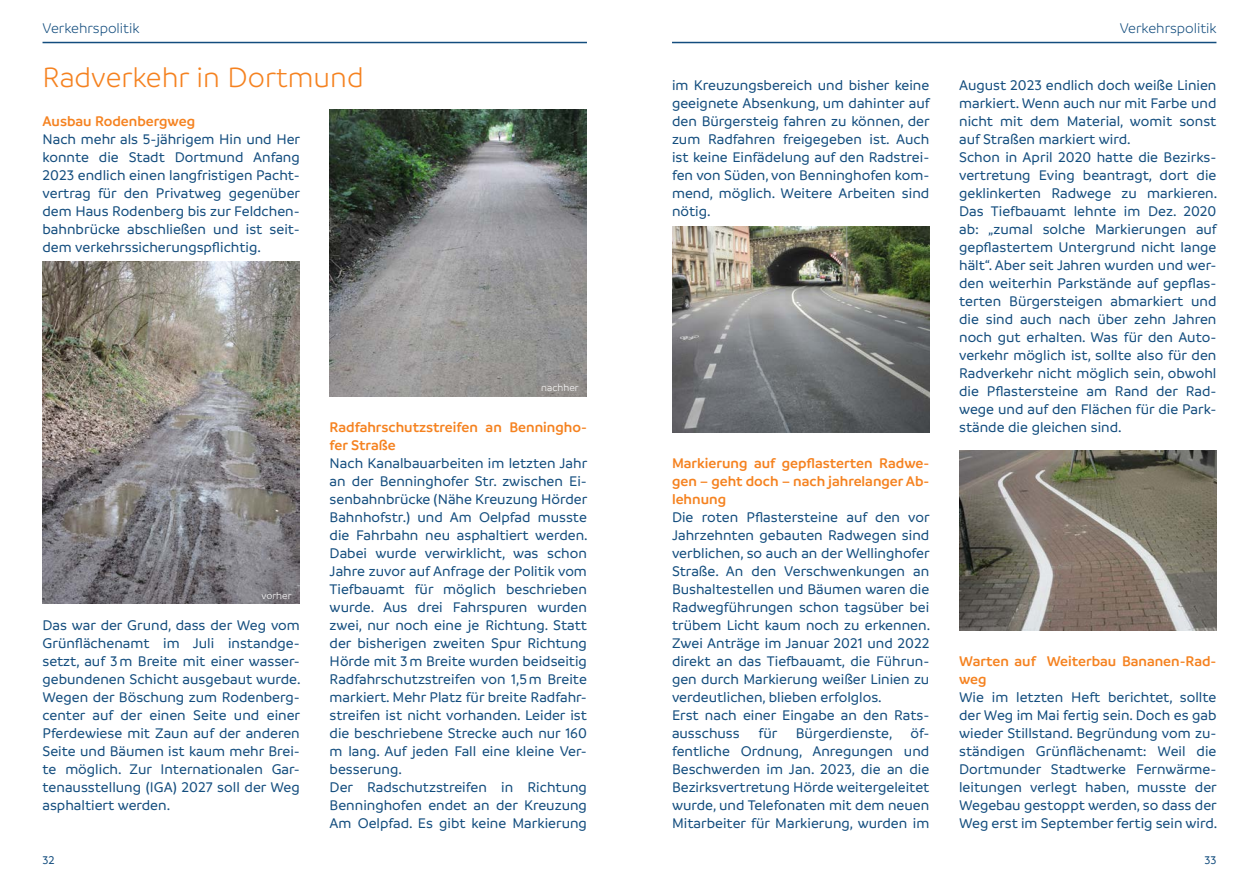
<style>
.page{position:relative;width:1259px;height:893px;background:#fff}
.page>*{position:absolute;margin:0;border:0;box-sizing:border-box;transform-origin:0 0}
.Überschriften_groß{font:300 30px "Branding";color:#f58220}
.Fließtext{font:500 15px/18px "Branding";color:#134d7e;text-align:justify}
.Fließtext-2{font:600 15px/18px "Branding";color:#f58220}
.Fließtext-3{font:300 15px "Branding";color:#134d7e}
.t1{font:500 12px "Branding";color:#134d7e}
.Bild_Unterschriften{font:300 10.5px "Branding";color:#fff}
</style>
<div class="page">
<hr style="left:672px;top:42px;width:544px;height:1px;background:#134d7e">
<hr style="left:43px;top:42px;width:544px;height:1px;background:#134d7e">
<img style="left:43px;top:261px;width:257px;height:342px">
<img style="left:330px;top:109px;width:257px;height:287px">
<img style="left:672px;top:226px;width:257px;height:206px">
<img style="left:959px;top:450px;width:257px;height:180px">
<p class="Fließtext-3" style="left:43px;top:21px;width:98px">Verkehrspolitik</p>
<p class="Überschriften_groß" style="left:43px;top:62px;width:323px">Radverkehr in Dortmund</p>
<p class="Fließtext-2" style="left:43px;top:112px;width:154px">Ausbau Rodenbergweg</p>
<p class="Fließtext" style="left:43px;top:130px;width:259px">Nach mehr als 5-jährigem Hin und Her konnte die Stadt Dortmund Anfang 2023 endlich einen langfristigen Pacht&shy;vertrag für den Privatweg gegenüber dem Haus Rodenberg bis zur Feldchen&shy;bahnbrücke abschließen und ist seit&shy;dem verkehrssicherungspflichtig.</p>
<p class="Bild_Unterschriften" style="left:261px;top:590px;width:32px">vorher</p>
<p class="Fließtext" style="left:43px;top:616px;width:260px">Das war der Grund, dass der Weg vom Grünflächenamt im Juli instandge&shy;setzt, auf 3m Breite mit einer wasser&shy;gebundenen Schicht ausgebaut wurde.<br>Wegen der Böschung zum Rodenberg&shy;center auf der einen Seite und einer Pferdewiese mit Zaun auf der anderen Seite und Bäumen ist kaum mehr Brei&shy;te möglich. Zur Internationalen Gar&shy;tenausstellung (IGA) 2027 soll der Weg asphaltiert werden.</p>
<p class="Bild_Unterschriften" style="left:541px;top:382px;width:39px">nachher</p>
<p class="Fließtext-2" style="left:330px;top:418px;width:259px">Radfahrschutzstreifen an Benningho&shy;fer Straße</p>
<p class="Fließtext" style="left:330px;top:454px;width:260px">Nach Kanalbauarbeiten im letzten Jahr an der Benninghofer Str. zwischen Ei&shy;senbahnbrücke (Nähe Kreuzung Hörder Bahnhofstr.) und Am Oelpfad musste die Fahrbahn neu asphaltiert werden.<br>Dabei wurde verwirklicht, was schon Jahre zuvor auf Anfrage der Politik vom Tiefbauamt für möglich beschrieben wurde. Aus drei Fahrspuren wurden zwei, nur noch eine je Richtung. Statt der bisherigen zweiten Spur Richtung Hörde mit 3m Breite wurden beidseitig Radfahrschutzstreifen von 1,5m Breite markiert. Mehr Platz für breite Radfahr&shy;streifen ist nicht vorhanden. Leider ist die beschriebene Strecke auch nur 160 m lang. Auf jeden Fall eine kleine Ver&shy;besserung.</p>
<p class="Fließtext" style="left:330px;top:778px;width:259px">Der Radschutzstreifen in Richtung Benninghofen endet an der Kreuzung Am Oelpfad. Es gibt keine Markierung</p>
<p class="Fließtext" style="left:672px;top:76px;width:259px">im Kreuzungsbereich und bisher keine geeignete Absenkung, um dahinter auf den Bürgersteig fahren zu können, der zum Radfahren freigegeben ist. Auch ist keine Einfädelung auf den Radstrei&shy;fen von Süden, von Benninghofen kom&shy;mend, möglich. Weitere Arbeiten sind nötig.</p>
<p class="Fließtext-2" style="left:672px;top:454px;width:259px;text-align:justify">Markierung auf gepflasterten Radwe&shy;gen – geht doch – nach jahrelanger Ab&shy;lehnung</p>
<p class="Fließtext" style="left:672px;top:508px;width:260px">Die roten Pflastersteine auf den vor Jahrzehnten gebauten Radwegen sind verblichen, so auch an der Wellinghofer Straße. An den Verschwenkungen an Bushaltestellen und Bäumen waren die Radwegführungen schon tagsüber bei trübem Licht kaum noch zu erkennen.<br>Zwei Anträge im Januar 2021 und 2022 direkt an das Tiefbauamt, die Führun&shy;gen durch Markierung weißer Linien zu verdeutlichen, blieben erfolglos.</p>
<p class="Fließtext" style="left:672px;top:706px;width:259px">Erst nach einer Eingabe an den Rats&shy;ausschuss</p>
<p class="Fließtext" style="left:672px;top:724px;width:259px;text-indent:87px">für Bürgerdienste, öf&shy;fentliche Ordnung, Anregungen und Beschwerden im Jan. 2023, die an die Bezirksvertretung Hörde weitergeleitet wurde, und Telefonaten mit dem neuen Mitarbeiter für Markierung, wurden im</p>
<p class="Fließtext-3" style="left:1119px;top:21px;width:98px">Verkehrspolitik</p>
<p class="Fließtext" style="left:959px;top:76px;width:259px">August 2023 endlich doch weiße Linien markiert. Wenn auch nur mit Farbe und nicht mit dem Material, womit sonst auf Straßen markiert wird.</p>
<p class="Fließtext" style="left:959px;top:148px;width:260px">Schon in April 2020 hatte die Bezirks&shy;vertretung Eving beantragt, dort die geklinkerten Radwege zu markieren.<br>Das Tiefbauamt lehnte im Dez. 2020 ab: „zumal solche Markierungen auf gepflastertem Untergrund nicht lange hält“. Aber seit Jahren wurden und wer&shy;den weiterhin Parkstände auf gepflas&shy;terten Bürgersteigen abmarkiert und die sind auch nach über zehn Jahren noch gut erhalten. Was für den Auto&shy;verkehr möglich ist, sollte also für den Radverkehr nicht möglich sein, obwohl die Pflastersteine am Rand der Rad&shy;wege und auf den Flächen für die Park&shy;stände die gleichen sind.</p>
<p class="Fließtext-2" style="left:959px;top:652px;width:259px">Warten auf Weiterbau Bananen-Rad&shy;weg</p>
<p class="Fließtext" style="left:959px;top:688px;width:260px">Wie im letzten Heft berichtet, sollte der Weg im Mai fertig sein. Doch es gab wieder Stillstand. Begründung vom zu&shy;ständigen Grünflächenamt: Weil die Dortmunder Stadtwerke Fernwärme&shy;leitungen verlegt haben, musste der Wegebau gestoppt werden, so dass der Weg erst im September fertig sein wird.</p>
<p class="t1" style="left:43px;top:854px;width:14px">32</p>
<p class="t1" style="left:1204px;top:854px;width:13px">33</p>
</div>
